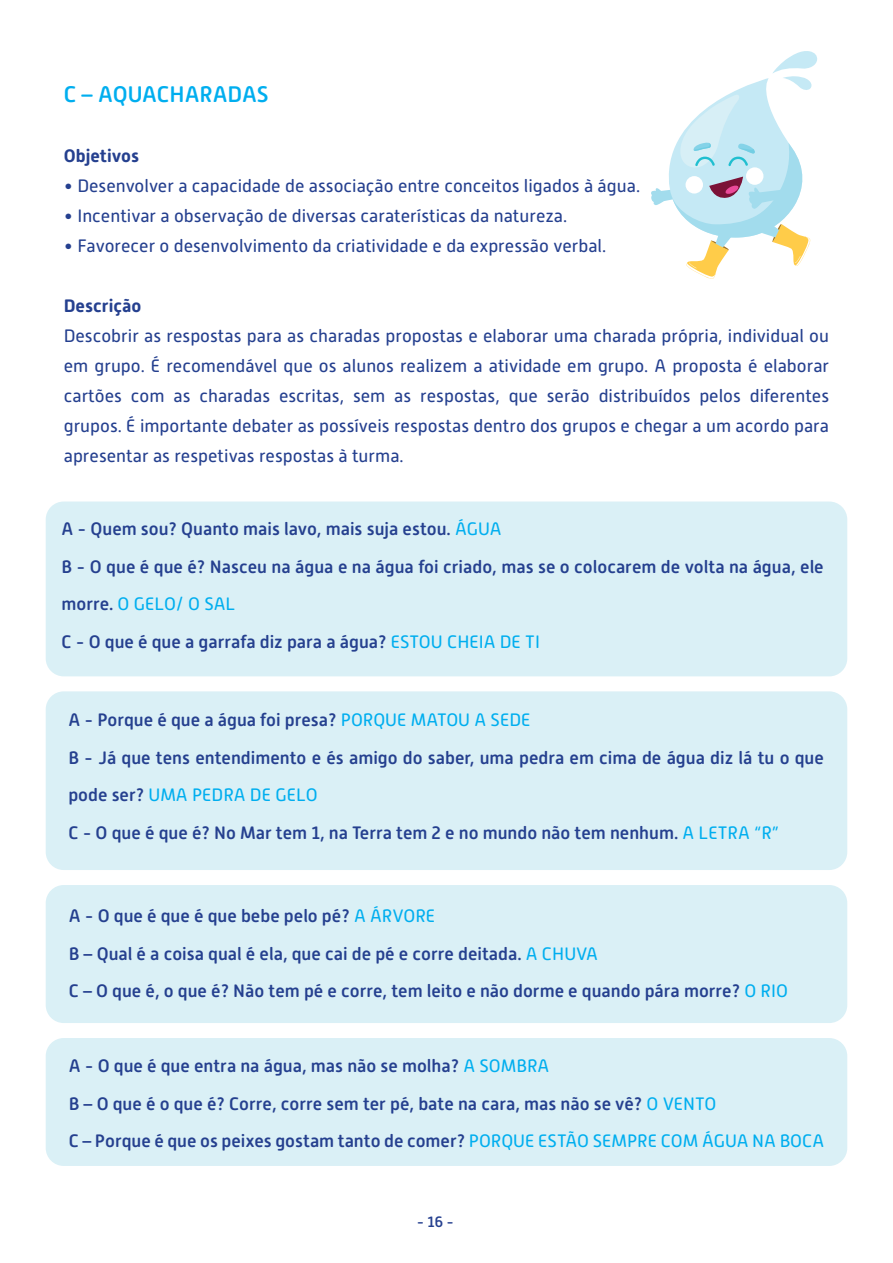
<style>
.page{position:relative;width:893px;height:1263px;background:#fff}
.page>*{position:absolute;margin:0;border:0;box-sizing:border-box;transform-origin:0 0}
.t1{font:500 22.5px "Alwyn New Rounded";color:#00aeef}
.t2{font:500 18px/37.5px "Alwyn New Rounded";color:#25408f}
.t3{font:18px/30px "Alwyn New Rounded";color:#25408f;text-align:justify}
.t4{font:700 18px "Alwyn New Rounded";color:#25408f}
.t5{font:500 15px "Alwyn New Rounded";color:#25408f}
.s1{font-weight:400;color:#00aeef}
</style>
<div class="page">
<svg style="left:651px;top:51px;width:166px;height:228px"></svg>
<div style="left:46px;top:501px;width:801px;height:175px;background:#daf0f6;border-radius:18px"></div>
<div style="left:46px;top:691px;width:801px;height:179px;background:#daf0f6;border-radius:18px"></div>
<div style="left:46px;top:885px;width:801px;height:138px;background:#daf0f6;border-radius:18px"></div>
<div style="left:46px;top:1038px;width:801px;height:128px;background:#daf0f6;border-radius:18px"></div>
<p class="t1" style="left:64px;top:82px;width:206px">C – AQUACHARADAS</p>
<p class="t4" style="left:64px;top:145px;width:77px">Objetivos</p>
<p class="t3" style="left:64px;top:171px;width:578px">• Desenvolver a capacidade de associação entre conceitos ligados à água.</p>
<p class="t3" style="left:64px;top:201px;width:505px">• Incentivar a observação de diversas caraterísticas da natureza.</p>
<p class="t3" style="left:64px;top:231px;width:544px">• Favorecer o desenvolvimento da criatividade e da expressão verbal.</p>
<p class="t4" style="left:64px;top:295px;width:79px">Descrição</p>
<p class="t3" style="left:64px;top:321px;width:767px">Descobrir as respostas para as charadas propostas e elaborar uma charada própria, individual ou em grupo. É recomendável que os alunos realizem a atividade em grupo. A proposta é elaborar cartões com as charadas escritas, sem as respostas, que serão distribuídos pelos diferentes grupos. É importante debater as possíveis respostas dentro dos grupos e chegar a um acordo para apresentar as respetivas respostas à turma.</p>
<p class="t2" style="left:61px;top:510px;width:764px">A - Quem sou? Quanto mais lavo, mais suja estou. <span class="s1">ÁGUA<br></span>B - O que é que é? Nasceu na água e na água foi criado, mas se o colocarem de volta na água, ele morre. <span class="s1">O GELO/ O SAL<br></span>C - O que é que a garrafa diz para a água? <span class="s1">ESTOU CHEIA DE TI</span></p>
<p class="t2" style="left:68px;top:701px;width:757px">A - Porque é que a água foi presa? <span class="s1">PORQUE MATOU A SEDE<br></span>B - Já que tens entendimento e és amigo do saber, uma pedra em cima de água diz lá tu o que pode ser? <span class="s1">UMA PEDRA DE GELO<br></span>C - O que é que é? No Mar tem 1, na Terra tem 2 e no mundo não tem nenhum. <span class="s1">A LETRA “R”</span></p>
<p class="t2" style="left:69px;top:897px;width:721px">A - O que é que é que bebe pelo pé? <span class="s1">A ÁRVORE<br></span>B – Qual é a coisa qual é ela, que cai de pé e corre deitada. <span class="s1">A CHUVA<br></span>C – O que é, o que é? Não tem pé e corre, tem leito e não dorme e quando pára morre? <span class="s1">O RIO</span></p>
<p class="t2" style="left:69px;top:1047px;width:757px">A - O que é que entra na água, mas não se molha? <span class="s1">A SOMBRA<br></span>B – O que é o que é? Corre, corre sem ter pé, bate na cara, mas não se vê? <span class="s1">O VENTO<br></span>C – Porque é que os peixes gostam tanto de comer? <span class="s1">PORQUE ESTÃO SEMPRE COM ÁGUA NA BOCA</span></p>
<p class="t5" style="left:417px;top:1213px;width:39px">- 16 -</p>
</div>
